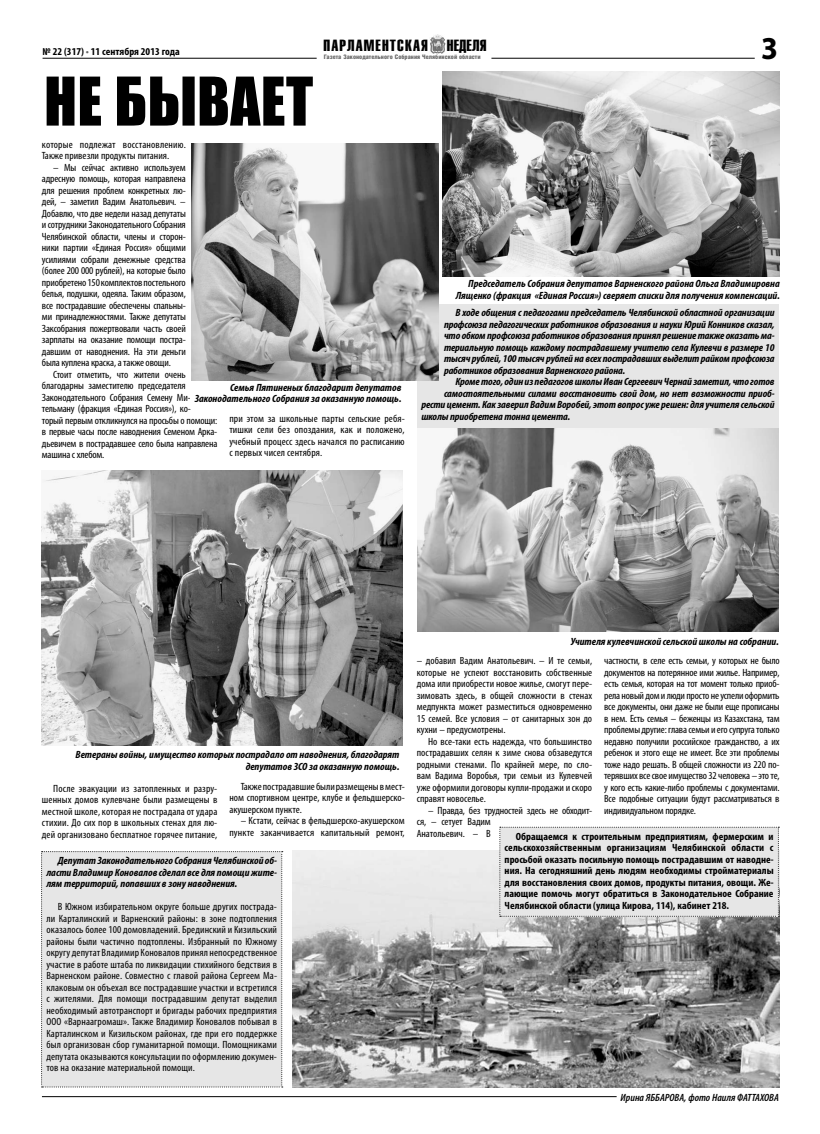
<style>
.page{position:relative;width:820px;height:1134px;background:#fff}
.page>*{position:absolute;margin:0;border:0;box-sizing:border-box;transform-origin:0 0}
.t1{font:62px "Impact";letter-spacing:.01em;color:#000;scale:.95 1}
.t2{font:700 32px "Myriad Pro";color:#000;scale:.95 1}
.t3{font:15.9px "Helios Extra Compressed C";letter-spacing:.065em;color:#000;scale:1.12 1}
.t4{font:condensed 10.5px/11.5px "Myriad Pro";letter-spacing:-.005em;color:#000;text-align:justify;scale:1.05 1}
.t5{font:italic 700 condensed 10.5px/11.5px "Myriad Pro";letter-spacing:-.005em;color:#000;text-align:right;scale:1.05 1}
.t6{font:700 condensed 10.5px/11.5px "Myriad Pro";color:#000;text-align:justify;scale:1.05 1}
.t7{font:italic 600 condensed 10.5px "Myriad Pro";color:#000;scale:1.05 1}
.t8{font:900 6.2px "Helios Cond";color:#676767;scale:1.04 1}
.s1{color:#676767}
</style>
<div class="page">
<hr style="left:43px;top:58px;width:273px;height:1px;background:#000">
<hr style="left:491px;top:58px;width:263px;height:1px;background:#000">
<img style="left:430px;top:34px;width:15px;height:19px">
<hr style="left:42px;top:1096px;width:574px;height:1px;background:#000">
<img style="left:293px;top:850px;width:486px;height:237px">
<img style="left:41px;top:471px;width:362px;height:275px">
<div style="left:417px;top:304px;width:361px;height:133px;background:#e6e6e6"></div>
<div style="left:499px;top:827px;width:280px;height:90px;background:#e6e6e6"></div>
<div style="left:41px;top:851px;width:242px;height:236px;background:#e6e6e6"></div>
<svg style="left:114px;top:57px;width:202px;height:2px"></svg>
<img style="left:442px;top:72px;width:337px;height:205px">
<img style="left:191px;top:144px;width:247px;height:237px">
<img style="left:417px;top:428px;width:361px;height:204px">
<p class="t6" style="left:43px;top:45px;width:132px">№ 22 (317) <span class="s1">•</span> 11 сентября 2013 года</p>
<h2 class="t2" style="left:760px;top:27px;width:19px">3</h2>
<h3 class="t3" style="left:323px;top:37px;width:147px">ПАРЛАМЕНТСКАЯ НЕДЕЛЯ</h3>
<p class="t8" style="left:324px;top:53px;width:152px">Газета Законодательного Cобрания Челябинской области</p>
<h1 class="t1" style="left:44px;top:53px;width:284px">не бывает</h1>
<p class="t4" style="left:42px;top:138px;width:138px">которые подлежат восстановлению.<br>Также привезли продукты питания.</p>
<p class="t4" style="left:42px;top:161px;width:138px;text-indent:11px">– Мы сейчас активно используем адресную помощь, которая направлена для решения проблем конкретных лю&shy;дей, – заметил Вадим Анатольевич. – Добавлю, что две недели назад депутаты и сотрудники Законодательного Собрания Челябинской области, члены и сторон&shy;ники партии «Единая Россия» общими усилиями собрали денежные средства (более 200 000 рублей), на которые было приобретено 150 комплектов постельного белья, подушки, одеяла. Таким образом, все пострадавшие обеспечены спальны&shy;ми принадлежностями. Также депутаты Заксобрания пожертвовали часть своей зарплаты на оказание помощи постра&shy;давшим от наводнения. На эти деньги была куплена краска, а также овощи.</p>
<p class="t4" style="left:42px;top:368px;width:168px;text-align:left;text-indent:11px">Стоит отметить, что жители очень благодарны заместителю председателя Законодательного Собрания Семену Ми&shy;тельману (фракция «Единая Россия»), ко-<br>торый первым откликнулся на просьбы о помощи: в первые часы после наводнения Семеном Арка&shy;дьевичем в пострадавшее село была направлена машина с хлебом.</p>
<p class="t5" style="left:195px;top:382px;width:198px">Семья Пятиненых благодарит депутатов<br>Законодательного Собрания за оказанную помощь.</p>
<p class="t4" style="left:229px;top:412px;width:168px">при этом за школьные парты сельские ребя&shy;тишки сели без опоздания, как и положено, учебный процесс здесь начался по расписанию с первых чисел сентября.</p>
<p class="t5" style="left:455px;top:278px;width:310px">Председатель Собрания депутатов Варненского района Ольга Владимировна<br>Лященко (фракция «Единая Россия») сверяет списки для получения компенсаций.</p>
<p class="t5" style="left:444px;top:307px;width:316px;text-align:justify;text-indent:11px">В ходе общения с педагогами председатель Челябинской областной организации профсоюза педагогических работников образования и науки Юрий Конников сказал, что обком профсоюза работников образования принял решение также оказать ма&shy;териальную помощь каждому пострадавшему учителю села Кулевчи в размере 10 тысяч рублей, 100 тысяч рублей на всех пострадавших выделит райком профсоюза работников образования Варненского района.</p>
<p class="t5" style="left:455px;top:376px;width:305px">Кроме того, один из педагогов школы Иван Сергеевич Чернай заметил, что готов</p>
<p class="t5" style="left:444px;top:388px;width:316px">самостоятельными силами восстановить свой дом, но нет возможности приоб-</p>
<p class="t5" style="left:421px;top:399px;width:338px">рести цемент. Как заверил Вадим Воробей, этот вопрос уже решен: для учителя сельской</p>
<p class="t5" style="left:421px;top:411px;width:143px">школы приобретена тонна цемента.</p>
<p class="t5" style="left:76px;top:749px;width:310px">Ветераны войны, имущество которых пострадало от наводнения, благодарят депутатов ЗСО за оказанную помощь.</p>
<p class="t4" style="left:42px;top:782px;width:168px;text-indent:11px">После эвакуации из затопленных и разру&shy;шенных домов кулевчане были размещены в местной школе, которая не пострадала от удара стихии. До сих пор в школьных стенах для лю&shy;дей организовано бесплатное горячее питание,</p>
<p class="t4" style="left:229px;top:780px;width:168px;text-indent:11px">Также пострадавшие были размещены в мест&shy;ном спортивном центре, клубе и фельдшерско&shy;акушерском пункте.</p>
<p class="t4" style="left:229px;top:815px;width:168px;text-align:right">– Кстати, сейчас в фельдшерско-акушерском пункте заканчивается капитальный ремонт,</p>
<p class="t5" style="left:46px;top:855px;width:221px;text-align:justify;text-indent:11px">Депутат Законодательного Собрания Челябинской об&shy;ласти Владимир Коновалов сделал все для помощи жите&shy;лям территорий, попавших в зону наводнения.</p>
<p class="t4" style="left:46px;top:901px;width:221px;text-indent:11px">В Южном избирательном округе больше других пострада&shy;ли Карталинский и Варненский районы: в зоне подтопления оказалось более 100 домовладений. Брединский и Кизильский районы были частично подтоплены. Избранный по Южному округу депутат Владимир Коновалов принял непосредственное участие в работе штаба по ликвидации стихийного бедствия в Варненском районе. Совместно с главой района Сергеем Ма&shy;клаковым он объехал все пострадавшие участки и встретился с жителями. Для помощи пострадавшим депутат выделил необходимый автотранспорт и бригады рабочих предприятия ООО «Варнаагромаш». Также Владимир Коновалов побывал в Карталинском и Кизильском районах, где при его поддержке был организован сбор гуманитарной помощи. Помощниками депутата оказываются консультации по оформлению докумен&shy;тов на оказание материальной помощи.</p>
<p class="t5" style="left:570px;top:636px;width:200px">Учителя кулевчинской сельской школы на собрании.</p>
<p class="t4" style="left:604px;top:655px;width:168px">частности, в селе есть семьи, у которых не было документов на потерянное ими жилье. Например, есть семья, которая на тот момент только приоб&shy;рела новый дом и люди просто не успели оформить все документы, они даже не были еще прописаны в нем. Есть семья – беженцы из Казахстана, там проблемы другие: глава семьи и его супруга только недавно получили российское гражданство, а их ребенок и этого еще не имеет. Все эти проблемы тоже надо решать. В общей сложности из 220 по&shy;терявших все свое имущество 32 человека – это те, у кого есть какие-либо проблемы с документами.<br>Все подобные ситуации будут рассматриваться в индивидуальном порядке.</p>
<p class="t4" style="left:416px;top:655px;width:168px">– добавил Вадим Анатольевич. – И те семьи, которые не успеют восстановить собственные дома или приобрести новое жилье, смогут пере&shy;зимовать здесь, в общей сложности в стенах медпункта может разместиться одновременно 15 семей. Все условия – от санитарных зон до кухни – предусмотрены.</p>
<p class="t4" style="left:416px;top:735px;width:168px;text-indent:11px">Но все-таки есть надежда, что большинство пострадавших селян к зиме снова обзаведутся родными стенами. По крайней мере, по сло&shy;вам Вадима Воробья, три семьи из Кулевчей уже оформили договоры купли-продажи и скоро справят новоселье.</p>
<p class="t4" style="left:416px;top:804px;width:168px;text-align:left;text-indent:11px">– Правда, без трудностей здесь не обходит&shy;ся, – сетует Вадим<br>Анатольевич. – В</p>
<p class="t6" style="left:504px;top:830px;width:257px;text-indent:11px">Обращаемся к строительным предприятиям, фермерским и сельскохозяйственным организациям Челябинской области с просьбой оказать посильную помощь пострадавшим от наводне&shy;ния. На сегодняшний день людям необходимы стройматериалы для восстановления своих домов, продукты питания, овощи. Же&shy;лающие помочь могут обратиться в Законодательное Собрание Челябинской области (улица Кирова, 114), кабинет 218.</p>
<p class="t7" style="left:620px;top:1092px;width:152px">Ирина ЯББАРОВА, фото Наиля ФАТТАХОВА</p>
</div>
